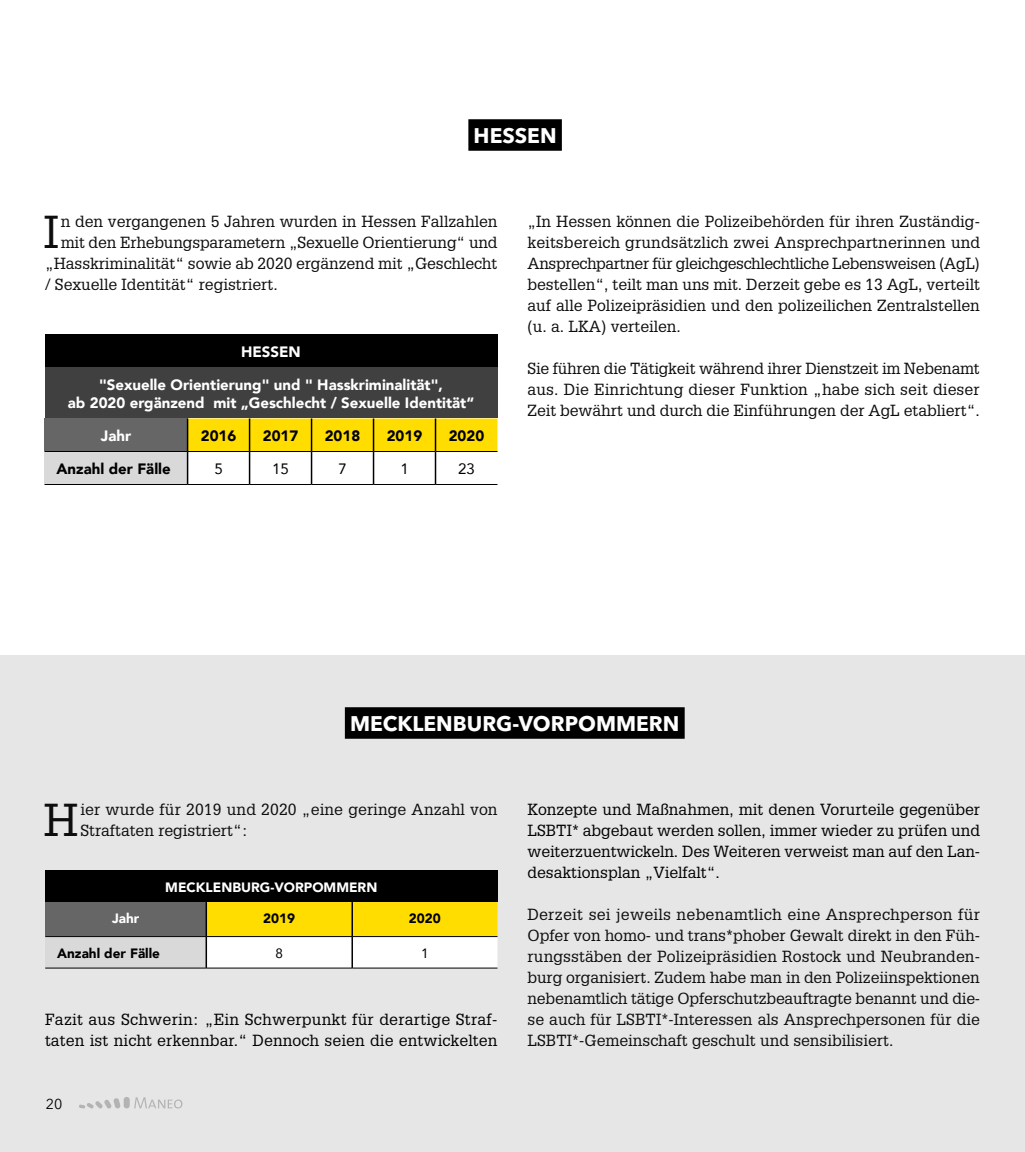
<style>
.page{position:relative;width:1025px;height:1152px;background:#fff}
.page>*{position:absolute;margin:0;border:0;box-sizing:border-box;transform-origin:0 0}
.t1{font:45.15px "Glypha LT Std";color:#0d0d0d}
.t2{font:700 21px "Avenir Next LT Pro";color:#fff}
.t3{font:15.75px/21px "Glypha LT Std";color:#0d0d0d;text-align:justify}
.t4{font:15.75px/21px "Glypha LT Std";letter-spacing:.01em;color:#000;text-align:justify}
.t5{font:900 15px/18px "Avenir";color:#fff;text-align:center}
.t6{font:900 15px "Avenir";color:#000}
.t7{font:15px "Avenir";color:#000}
.t8{font:14.25px "Avenir Next LT Pro";color:#000}
.t9{font:900 13.5px "Avenir";color:#fff}
.t10{font:900 13.5px "Avenir";color:#000}
.t11{font:13.5px "Avenir";color:#000}
</style>
<div class="page">
<div style="left:1px;top:655px;width:1023px;height:497px;background:#e6e6e6"></div>
<div style="left:45px;top:334px;width:452px;height:34px;background:#000"></div>
<div style="left:45px;top:368px;width:452px;height:50px;background:#404040"></div>
<div style="left:45px;top:418px;width:143px;height:34px;background:#666"></div>
<div style="left:45px;top:452px;width:143px;height:32px;background:#d9d9d9"></div>
<svg style="left:188px;top:418px;width:309px;height:66px"></svg>
<hr style="left:249px;top:418px;width:1px;height:33px;background:#000">
<hr style="left:311px;top:418px;width:1px;height:33px;background:#000">
<hr style="left:373px;top:418px;width:1px;height:33px;background:#000">
<hr style="left:435px;top:418px;width:1px;height:33px;background:#000">
<hr style="left:249px;top:452px;width:1px;height:32px;background:#000">
<hr style="left:311px;top:452px;width:1px;height:32px;background:#000">
<hr style="left:373px;top:452px;width:1px;height:32px;background:#000">
<hr style="left:435px;top:452px;width:1px;height:32px;background:#000">
<hr style="left:45px;top:484px;width:142px;height:1px;background:#000">
<hr style="left:188px;top:484px;width:61px;height:1px;background:#000">
<hr style="left:249px;top:484px;width:62px;height:1px;background:#000">
<hr style="left:311px;top:484px;width:62px;height:1px;background:#000">
<hr style="left:373px;top:484px;width:62px;height:1px;background:#000">
<hr style="left:435px;top:484px;width:62px;height:1px;background:#000">
<hr style="left:188px;top:451px;width:61px;height:1px;background:#000">
<hr style="left:249px;top:451px;width:62px;height:1px;background:#000">
<hr style="left:311px;top:451px;width:62px;height:1px;background:#000">
<hr style="left:373px;top:451px;width:62px;height:1px;background:#000">
<hr style="left:435px;top:451px;width:62px;height:1px;background:#000">
<hr style="left:187px;top:452px;width:1px;height:32px;background:#000">
<hr style="left:187px;top:418px;width:1px;height:33px;background:#000">
<hr style="left:45px;top:451px;width:142px;height:1px;background:#000">
<div style="left:468px;top:119px;width:94px;height:32px;background:#000"></div>
<div style="left:345px;top:707px;width:339px;height:32px;background:#000"></div>
<div style="left:45px;top:871px;width:452px;height:31px;background:#000"></div>
<div style="left:45px;top:902px;width:161px;height:35px;background:#666"></div>
<div style="left:45px;top:937px;width:161px;height:31px;background:#d9d9d9"></div>
<svg style="left:207px;top:902px;width:290px;height:66px;background:#fceb77"></svg>
<hr style="left:351px;top:902px;width:2px;height:34px;background:#000">
<hr style="left:351px;top:937px;width:2px;height:31px;background:#000">
<hr style="left:45px;top:968px;width:161px;height:1px;background:#000">
<hr style="left:206px;top:936px;width:146px;height:1px;background:#000">
<hr style="left:352px;top:936px;width:145px;height:1px;background:#000">
<hr style="left:206px;top:968px;width:146px;height:1px;background:#000">
<hr style="left:352px;top:968px;width:145px;height:1px;background:#000">
<hr style="left:205px;top:937px;width:2px;height:31px;background:#000">
<hr style="left:205px;top:902px;width:2px;height:34px;background:#000">
<hr style="left:45px;top:936px;width:161px;height:1px;background:#000">
<svg style="left:79px;top:1097px;width:103px;height:12px"></svg>
<h2 class="t2" style="left:473px;top:122px;width:84px">HESSEN</h2>
<h1 class="t1" style="left:44px;top:204px;width:17px">I</h1>
<p class="t3" style="left:61px;top:210px;width:438px">n den vergangenen 5 Jahren wurden in Hessen Fallzahlen</p>
<p class="t3" style="left:61px;top:231px;width:438px">mit den Erhebungsparametern „Sexuelle Orientierung“ und</p>
<p class="t3" style="left:45px;top:252px;width:454px">„Hasskriminalität“ sowie ab 2020 ergänzend mit „Geschlecht</p>
<p class="t3" style="left:45px;top:273px;width:234px">/ Sexuelle Identität“ registriert.</p>
<p class="t5" style="left:241px;top:342px;width:61px">HESSEN</p>
<p class="t5" style="left:68px;top:375px;width:408px">"Sexuelle Orientierung" und " Hasskriminalität",<br>ab 2020 ergänzend mit „Geschlecht / Sexuelle Identität“</p>
<p class="t5" style="left:101px;top:426px;width:32px">Jahr</p>
<p class="t6" style="left:201px;top:423px;width:37px">2016</p>
<p class="t6" style="left:263px;top:423px;width:37px">2017</p>
<p class="t6" style="left:325px;top:423px;width:37px">2018</p>
<p class="t6" style="left:387px;top:423px;width:37px">2019</p>
<p class="t6" style="left:449px;top:423px;width:37px">2020</p>
<p class="t6" style="left:57px;top:456px;width:116px">Anzahl der Fälle</p>
<p class="t7" style="left:214px;top:457px;width:10px">5</p>
<p class="t7" style="left:272px;top:457px;width:18px">15</p>
<p class="t7" style="left:338px;top:457px;width:10px">7</p>
<p class="t7" style="left:400px;top:457px;width:10px">1</p>
<p class="t7" style="left:458px;top:457px;width:18px">23</p>
<p class="t3" style="left:527px;top:210px;width:454px">„In Hessen können die Polizeibehörden für ihren Zuständig&shy;keitsbereich grundsätzlich zwei Ansprechpartnerinnen und Ansprechpartner für gleichgeschlechtliche Lebensweisen (AgL) bestellen“, teilt man uns mit. Derzeit gebe es 13 AgL, verteilt auf alle Polizeipräsidien und den polizeilichen Zentralstellen (u. a. LKA) verteilen.</p>
<p class="t3" style="left:527px;top:357px;width:454px">Sie führen die Tätigkeit während ihrer Dienstzeit im Nebenamt aus. Die Einrichtung dieser Funktion „habe sich seit dieser Zeit bewährt und durch die Einführungen der AgL etabliert“.</p>
<h2 class="t2" style="left:350px;top:710px;width:331px">MECKLENBURG-VORPOMMERN</h2>
<h1 class="t1" style="left:44px;top:792px;width:37px">H</h1>
<p class="t3" style="left:80px;top:798px;width:418px">ier wurde für 2019 und 2020 „eine geringe Anzahl von<br>Straftaten registriert“:</p>
<p class="t4" style="left:527px;top:798px;width:454px">Konzepte und Maßnahmen, mit denen Vorurteile gegenüber LSBTI* abgebaut werden sollen, immer wieder zu prüfen und weiterzuentwickeln. Des Weiteren verweist man auf den Lan&shy;desaktionsplan „Vielfalt“.</p>
<p class="t3" style="left:527px;top:903px;width:454px">Derzeit sei jeweils nebenamtlich eine Ansprechperson für Opfer von homo- und trans*phober Gewalt direkt in den Füh&shy;rungsstäben der Polizeipräsidien Rostock und Neubranden&shy;burg organisiert. Zudem habe man in den Polizeiinspektionen nebenamtlich tätige Opferschutzbeauftragte benannt und die&shy;se auch für LSBTI*-Interessen als Ansprechpersonen für die LSBTI*-Gemeinschaft geschult und sensibilisiert.</p>
<p class="t9" style="left:165px;top:875px;width:213px">MECKLENBURG-VORPOMMERN</p>
<p class="t9" style="left:112px;top:907px;width:29px">Jahr</p>
<p class="t10" style="left:263px;top:907px;width:33px">2019</p>
<p class="t10" style="left:409px;top:907px;width:33px">2020</p>
<p class="t10" style="left:57px;top:941px;width:104px">Anzahl der Fälle</p>
<p class="t11" style="left:275px;top:942px;width:9px">8</p>
<p class="t11" style="left:421px;top:942px;width:9px">1</p>
<p class="t4" style="left:45px;top:1008px;width:454px">Fazit aus Schwerin: „Ein Schwerpunkt für derartige Straf&shy;taten ist nicht erkennbar.“ Dennoch seien die entwickelten</p>
<p class="t8" style="left:46px;top:1095px;width:18px">20</p>
</div>
